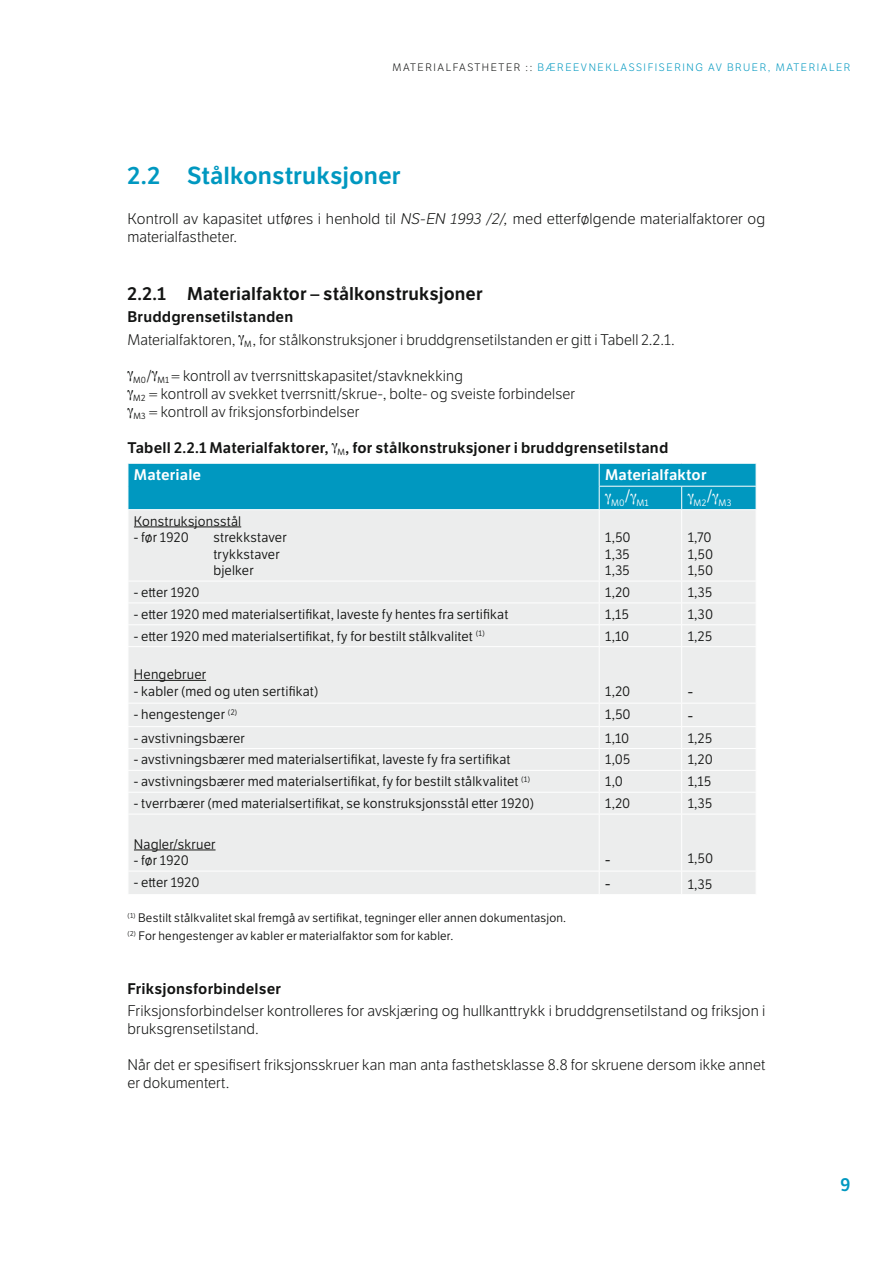
<style>
.page{position:relative;width:893px;height:1263px;background:#fff}
.page>*{position:absolute;margin:0;border:0;box-sizing:border-box;transform-origin:0 0}
.Tittel_2{font:600 24px "LFT Etica";color:#0098c0}
.Tittel_3{font:600 18px "LFT Etica";letter-spacing:.005em;color:#131413}
.Side_nr_malsider{font:600 18px "LFT Etica";color:#0098c0}
.A-Figurtekst{font:15.75px "LFT Etica";color:#131413}
.Brødtekst{font:300 15px/18px "LFT Etica";letter-spacing:.01em;color:#131413}
.mellomtittel{font:600 15px "LFT Etica";letter-spacing:.01em;color:#131413}
.A-Figurtekst-2{font:600 15px "LFT Etica";letter-spacing:.01em;color:#fff}
.A-Figurtekst-3{font:13.5px "LFT Etica";letter-spacing:.015em;color:#131413}
.Billedtekst{font:12px "LFT Etica";letter-spacing:.015em;color:#131413}
.Topptekst{font:300 10.5px "LFT Etica";letter-spacing:.15em;color:#0098c0}
.A-Figurtekst-4{font:9.15px "LFT Etica";letter-spacing:.03em;color:#fff}
.s1{color:#131413}
.s2{font-family:"LFT Etica Lt";font-weight:400;font-style:italic}
</style>
<div class="page">
<div style="left:129px;top:510px;width:627px;height:384px;background:#eceded"></div>
<hr style="left:599px;top:510px;width:1px;height:71px;background:#fff">
<hr style="left:681px;top:510px;width:1px;height:71px;background:#fff">
<hr style="left:128px;top:581px;width:471px;height:1px;background:#fff">
<hr style="left:599px;top:581px;width:83px;height:1px;background:#fff">
<hr style="left:682px;top:581px;width:74px;height:1px;background:#fff">
<hr style="left:128px;top:602px;width:471px;height:1px;background:#fff">
<hr style="left:599px;top:602px;width:83px;height:1px;background:#fff">
<hr style="left:682px;top:602px;width:74px;height:1px;background:#fff">
<hr style="left:128px;top:624px;width:471px;height:1px;background:#fff">
<svg style="left:128px;top:582px;width:1px;height:64px"></svg>
<hr style="left:599px;top:624px;width:83px;height:1px;background:#fff">
<svg style="left:599px;top:582px;width:1px;height:64px"></svg>
<hr style="left:682px;top:624px;width:74px;height:1px;background:#fff">
<svg style="left:681px;top:582px;width:1px;height:64px"></svg>
<hr style="left:128px;top:646px;width:471px;height:1px;background:#fff">
<hr style="left:599px;top:646px;width:83px;height:1px;background:#fff">
<hr style="left:599px;top:647px;width:1px;height:56px;background:#fff">
<hr style="left:682px;top:646px;width:74px;height:1px;background:#fff">
<hr style="left:681px;top:647px;width:1px;height:56px;background:#fff">
<hr style="left:128px;top:703px;width:471px;height:1px;background:#fff">
<hr style="left:599px;top:703px;width:83px;height:1px;background:#fff">
<hr style="left:682px;top:703px;width:74px;height:1px;background:#fff">
<hr style="left:128px;top:726px;width:471px;height:1px;background:#fff">
<hr style="left:599px;top:726px;width:83px;height:1px;background:#fff">
<hr style="left:682px;top:726px;width:74px;height:1px;background:#fff">
<hr style="left:128px;top:748px;width:471px;height:1px;background:#fff">
<hr style="left:599px;top:748px;width:83px;height:1px;background:#fff">
<hr style="left:682px;top:748px;width:74px;height:1px;background:#fff">
<hr style="left:128px;top:770px;width:471px;height:1px;background:#fff">
<hr style="left:599px;top:770px;width:83px;height:1px;background:#fff">
<hr style="left:682px;top:770px;width:74px;height:1px;background:#fff">
<hr style="left:128px;top:792px;width:471px;height:1px;background:#fff">
<svg style="left:128px;top:704px;width:1px;height:109px"></svg>
<hr style="left:599px;top:792px;width:83px;height:1px;background:#fff">
<svg style="left:599px;top:704px;width:1px;height:110px"></svg>
<hr style="left:682px;top:792px;width:74px;height:1px;background:#fff">
<svg style="left:681px;top:704px;width:1px;height:110px"></svg>
<hr style="left:128px;top:814px;width:471px;height:1px;background:#fff">
<hr style="left:599px;top:814px;width:83px;height:1px;background:#fff">
<hr style="left:599px;top:814px;width:1px;height:57px;background:#fff">
<hr style="left:682px;top:814px;width:74px;height:1px;background:#fff">
<hr style="left:681px;top:814px;width:1px;height:57px;background:#fff">
<hr style="left:128px;top:871px;width:471px;height:1px;background:#fff">
<svg style="left:128px;top:872px;width:1px;height:22px"></svg>
<hr style="left:599px;top:871px;width:83px;height:1px;background:#fff">
<svg style="left:599px;top:872px;width:1px;height:22px"></svg>
<hr style="left:682px;top:871px;width:74px;height:1px;background:#fff">
<svg style="left:681px;top:872px;width:1px;height:22px"></svg>
<hr style="left:134px;top:527px;width:107px;height:1px;background:#131413">
<hr style="left:134px;top:680px;width:72px;height:1px;background:#131413">
<hr style="left:134px;top:850px;width:82px;height:1px;background:#131413">
<div style="left:128px;top:463px;width:629px;height:47px;background:#0098c0"></div>
<p class="Topptekst" style="left:392px;top:62px;width:460px"><span class="s1">MATERIALFASTHETER ::</span> BÆREEVNEKLASSIFISERING AV BRUER, MATERIALER</p>
<h2 class="Tittel_2" style="left:128px;top:161px;width:275px">2.2 Stålkonstruksjoner</h2>
<p class="Brødtekst" style="left:128px;top:211px;width:639px">Kontroll av kapasitet utføres i henhold til <span class="s2">NS-EN 1993 /2/,</span> med etterfølgende materialfaktorer og materialfastheter.</p>
<p class="Tittel_3" style="left:128px;top:283px;width:357px">2.2.1 Materialfaktor – stålkonstruksjoner</p>
<p class="mellomtittel" style="left:128px;top:308px;width:167px">Bruddgrensetilstanden</p>
<p class="Brødtekst" style="left:128px;top:331px;width:549px">Materialfaktoren, <sub>M</sub>, for stålkonstruksjoner i bruddgrensetilstanden er gitt i Tabell 2.2.1.</p>
<p class="Brødtekst" style="left:133px;top:367px;width:331px"><sub>M0</sub>/ <sub>M1</sub> = kontroll av tverrsnittskapasitet/stavknekking</p>
<p class="Brødtekst" style="left:133px;top:385px;width:443px"><sub>M2</sub> = kontroll av svekket tverrsnitt/skrue-, bolte- og sveiste forbindelser</p>
<p class="Brødtekst" style="left:133px;top:403px;width:227px"><sub>M3</sub> = kontroll av friksjonsforbindelser</p>
<p class="mellomtittel" style="left:128px;top:438px;width:542px">Tabell 2.2.1 Materialfaktorer, <sub>M</sub>, for stålkonstruksjoner i bruddgrensetilstand</p>
<p class="A-Figurtekst-2" style="left:134px;top:466px;width:69px">Materiale</p>
<p class="A-Figurtekst-2" style="left:605px;top:466px;width:103px">Materialfaktor</p>
<p class="A-Figurtekst-4" style="left:611px;top:497px;width:39px">M0<sup>/</sup> M1</p>
<p class="A-Figurtekst-4" style="left:694px;top:497px;width:39px">M2<sup>/</sup> M3</p>
<p class="A-Figurtekst-3" style="left:134px;top:513px;width:109px">Konstruksjonsstål</p>
<p class="A-Figurtekst-3" style="left:134px;top:529px;width:56px">- før 1920</p>
<p class="A-Figurtekst-3" style="left:213px;top:529px;width:75px">strekkstaver</p>
<p class="A-Figurtekst-3" style="left:213px;top:546px;width:68px">trykkstaver</p>
<p class="A-Figurtekst-3" style="left:213px;top:562px;width:42px">bjelker</p>
<p class="A-Figurtekst-3" style="left:605px;top:529px;width:27px">1,50</p>
<p class="A-Figurtekst-3" style="left:605px;top:546px;width:26px">1,35</p>
<p class="A-Figurtekst-3" style="left:605px;top:562px;width:26px">1,35</p>
<p class="A-Figurtekst-3" style="left:688px;top:529px;width:25px">1,70</p>
<p class="A-Figurtekst-3" style="left:688px;top:546px;width:27px">1,50</p>
<p class="A-Figurtekst-3" style="left:688px;top:562px;width:27px">1,50</p>
<p class="A-Figurtekst-3" style="left:134px;top:584px;width:67px">- etter 1920</p>
<p class="A-Figurtekst-3" style="left:605px;top:584px;width:27px">1,20</p>
<p class="A-Figurtekst-3" style="left:688px;top:584px;width:26px">1,35</p>
<p class="A-Figurtekst-3" style="left:134px;top:606px;width:376px">- etter 1920 med materialsertifikat, laveste fy hentes fra sertifikat</p>
<p class="A-Figurtekst-3" style="left:605px;top:606px;width:25px">1,15</p>
<p class="A-Figurtekst-3" style="left:688px;top:606px;width:27px">1,30</p>
<p class="A-Figurtekst-3" style="left:134px;top:628px;width:352px">- etter 1920 med materialsertifikat, fy for bestilt stålkvalitet <sup>(1)</sup></p>
<p class="A-Figurtekst-3" style="left:605px;top:628px;width:26px">1,10</p>
<p class="A-Figurtekst-3" style="left:688px;top:628px;width:26px">1,25</p>
<p class="A-Figurtekst-3" style="left:134px;top:666px;width:74px">Hengebruer</p>
<p class="A-Figurtekst-3" style="left:134px;top:683px;width:186px">- kabler (med og uten sertifikat)</p>
<p class="A-Figurtekst-3" style="left:605px;top:683px;width:27px">1,20</p>
<p class="A-Figurtekst" style="left:688px;top:682px;width:7px">-</p>
<p class="A-Figurtekst-3" style="left:134px;top:706px;width:105px">- hengestenger <sup>(2)</sup></p>
<p class="A-Figurtekst-3" style="left:605px;top:706px;width:27px">1,50</p>
<p class="A-Figurtekst" style="left:688px;top:706px;width:7px">-</p>
<p class="A-Figurtekst-3" style="left:134px;top:730px;width:113px">- avstivningsbærer</p>
<p class="A-Figurtekst-3" style="left:605px;top:730px;width:26px">1,10</p>
<p class="A-Figurtekst-3" style="left:688px;top:730px;width:26px">1,25</p>
<p class="A-Figurtekst-3" style="left:134px;top:752px;width:378px">- avstivningsbærer med materialsertifikat, laveste fy fra sertifikat</p>
<p class="A-Figurtekst-3" style="left:605px;top:752px;width:27px">1,05</p>
<p class="A-Figurtekst-3" style="left:688px;top:752px;width:27px">1,20</p>
<p class="A-Figurtekst-3" style="left:134px;top:774px;width:398px">- avstivningsbærer med materialsertifikat, fy for bestilt stålkvalitet <sup>(1)</sup></p>
<p class="A-Figurtekst-3" style="left:605px;top:774px;width:19px">1,0</p>
<p class="A-Figurtekst-3" style="left:688px;top:774px;width:25px">1,15</p>
<p class="A-Figurtekst-3" style="left:134px;top:795px;width:402px">- tverrbærer (med materialsertifikat, se konstruksjonsstål etter 1920)</p>
<p class="A-Figurtekst-3" style="left:605px;top:795px;width:27px">1,20</p>
<p class="A-Figurtekst-3" style="left:688px;top:795px;width:26px">1,35</p>
<p class="A-Figurtekst-3" style="left:134px;top:836px;width:83px">Nagler/skruer</p>
<p class="A-Figurtekst-3" style="left:134px;top:852px;width:56px">- før 1920</p>
<p class="A-Figurtekst" style="left:605px;top:850px;width:7px">-</p>
<p class="A-Figurtekst-3" style="left:688px;top:850px;width:27px">1,50</p>
<p class="A-Figurtekst-3" style="left:134px;top:874px;width:67px">- etter 1920</p>
<p class="A-Figurtekst" style="left:605px;top:874px;width:7px">-</p>
<p class="A-Figurtekst-3" style="left:688px;top:876px;width:26px">1,35</p>
<h2 class="Billedtekst" style="left:128px;top:911px;width:440px"><sup>(1)</sup> Bestilt stålkvalitet skal fremgå av sertifikat, tegninger eller annen dokumentasjon.</h2>
<h2 class="Billedtekst" style="left:128px;top:929px;width:327px"><sup>(2)</sup> For hengestenger av kabler er materialfaktor som for kabler.</h2>
<p class="mellomtittel" style="left:128px;top:979px;width:155px">Friksjonsforbindelser</p>
<p class="Brødtekst" style="left:128px;top:1002px;width:639px">Friksjonsforbindelser kontrolleres for avskjæring og hullkanttrykk i bruddgrensetilstand og friksjon i bruksgrensetilstand.</p>
<p class="Brødtekst" style="left:128px;top:1056px;width:639px">Når det er spesifisert friksjonsskruer kan man anta fasthetsklasse 8.8 for skruene dersom ikke annet er dokumentert.</p>
<p class="Side_nr_malsider" style="left:840px;top:1174px;width:12px">9</p>
</div>
